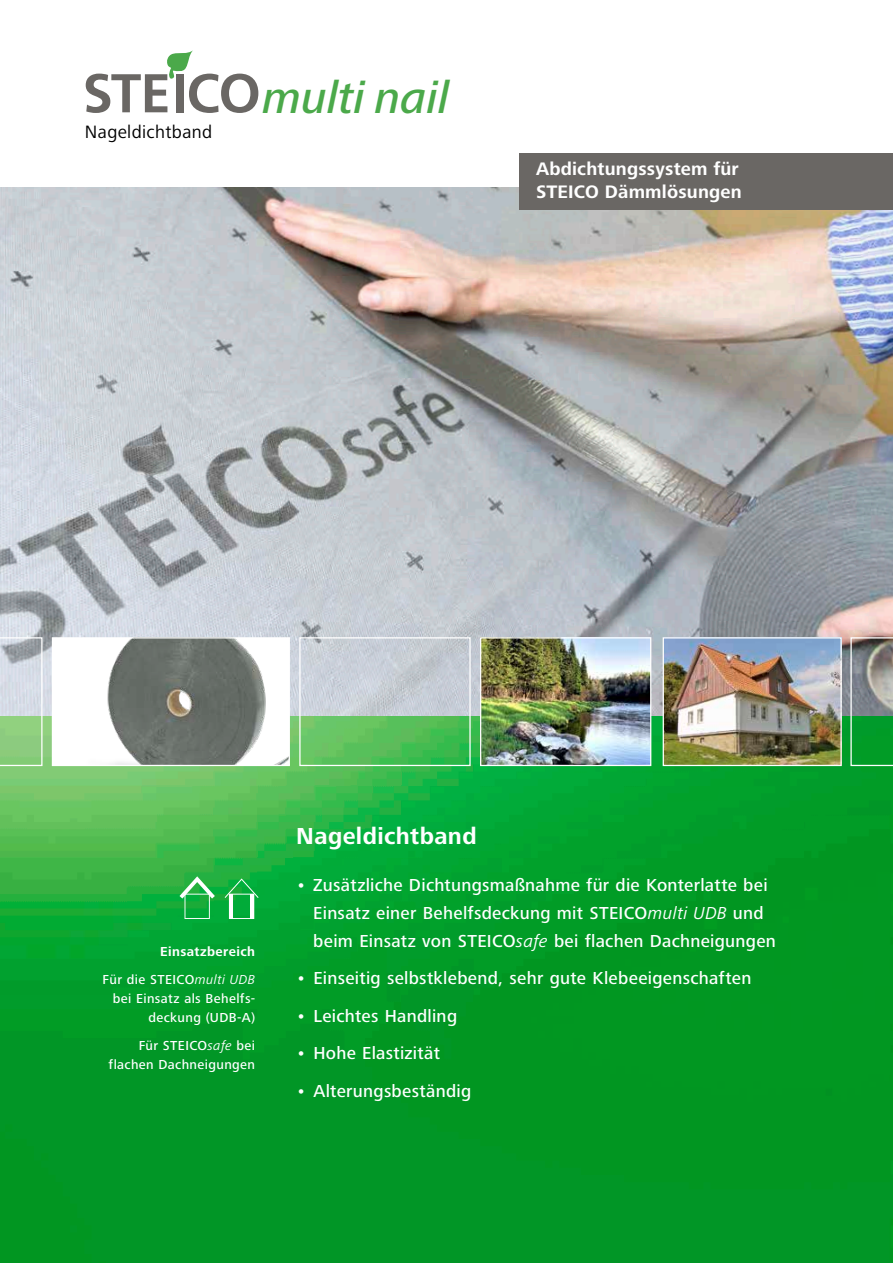
<style>
.page{position:relative;width:893px;height:1263px;background:#fff}
.page>*{position:absolute;margin:0;border:0;box-sizing:border-box;transform-origin:0 0}
.t1{font:italic 500 46.2px "Frutiger Next LTW1 G";letter-spacing:.005em;color:#4ba94a}
.t2{font:700 24px "Frutiger Next LTW1 G";letter-spacing:.015em;color:#fff}
.t3{font:700 18.75px/22.5px "Frutiger Next LTW1 G";letter-spacing:.01em;color:#fff}
.t4{font:18.6px "Frutiger Next LTW1 G";letter-spacing:.02em;color:#000}
.t5{font:500 18px/28px "Frutiger Next LTW1 G";letter-spacing:.015em;color:#fff}
.t6{font:500 13.5px/18.8px "Frutiger Next LTW1 G";letter-spacing:.03em;color:#fff;text-align:right}
.t7{font:700 13.5px/28px "Frutiger Next LTW1 G";letter-spacing:.03em;color:#fff;text-align:right}
.s1{font-weight:500}
.s2{font-weight:400;font-style:italic}
</style>
<div class="page">
<svg style="left:86px;top:50px;width:172px;height:63px"></svg>
<img style="left:0;top:188px;width:893px;height:528px">
<img style="left:0;top:716px;width:893px;height:547px">
<svg style="left:850px;top:637px;width:43px;height:129px;background:#5a9369"></svg>
<svg style="left:0;top:637px;width:43px;height:129px;background:#b5d0b8"></svg>
<div style="left:299px;top:637px;width:172px;height:129px;border:1px solid #fff"></div>
<img style="left:482px;top:639px;width:167px;height:125px">
<div style="left:480px;top:637px;width:171px;height:129px;border:1px solid #fff"></div>
<img style="left:665px;top:639px;width:175px;height:125px">
<div style="left:663px;top:637px;width:179px;height:129px;border:1px solid #fff"></div>
<img style="left:54px;top:639px;width:234px;height:125px">
<div style="left:52px;top:637px;width:238px;height:129px;border:1px solid #fff"></div>
<div style="left:519px;top:153px;width:374px;height:57px;background:#6a6764"></div>
<svg style="left:176px;top:873px;width:83px;height:46px;background:#32b957"></svg>
<p class="t4" style="left:85px;top:121px;width:129px">Nageldichtband</p>
<h1 class="t1" style="left:263px;top:71px;width:189px">multi nail</h1>
<p class="t3" style="left:536px;top:159px;width:207px">Abdichtungssystem für<br>STEICO Dämmlösungen</p>
<p class="t7" style="left:103px;top:938px;width:154px">Einsatzbereich<br><span class="s1">Für die STEICO</span><span class="s2">multi UDB</span></p>
<p class="t6" style="left:113px;top:990px;width:144px">bei Einsatz als Behelfs&shy;deckung (UDB-A)</p>
<p class="t6" style="left:109px;top:1037px;width:148px">Für STEICO<span class="s2">safe</span> bei flachen Dachneigungen</p>
<h2 class="t2" style="left:296px;top:822px;width:182px">Nageldichtband</h2>
<p class="t5" style="left:313px;top:871px;width:464px;text-indent:-17px">• Zusätzliche Dichtungsmaßnahme für die Konterlatte bei<br>Einsatz einer Behelfsdeckung mit STEICO<span class="s2">multi UDB</span> und beim Einsatz von STEICO<span class="s2">safe</span> bei flachen Dachneigungen</p>
<p class="t5" style="left:296px;top:965px;width:457px">• Einseitig selbstklebend, sehr gute Klebeeigenschaften</p>
<p class="t5" style="left:296px;top:1002px;width:162px">• Leichtes Handling</p>
<p class="t5" style="left:296px;top:1040px;width:145px">• Hohe Elastizität</p>
<p class="t5" style="left:296px;top:1077px;width:177px">• Alterungsbeständig</p>
</div>
